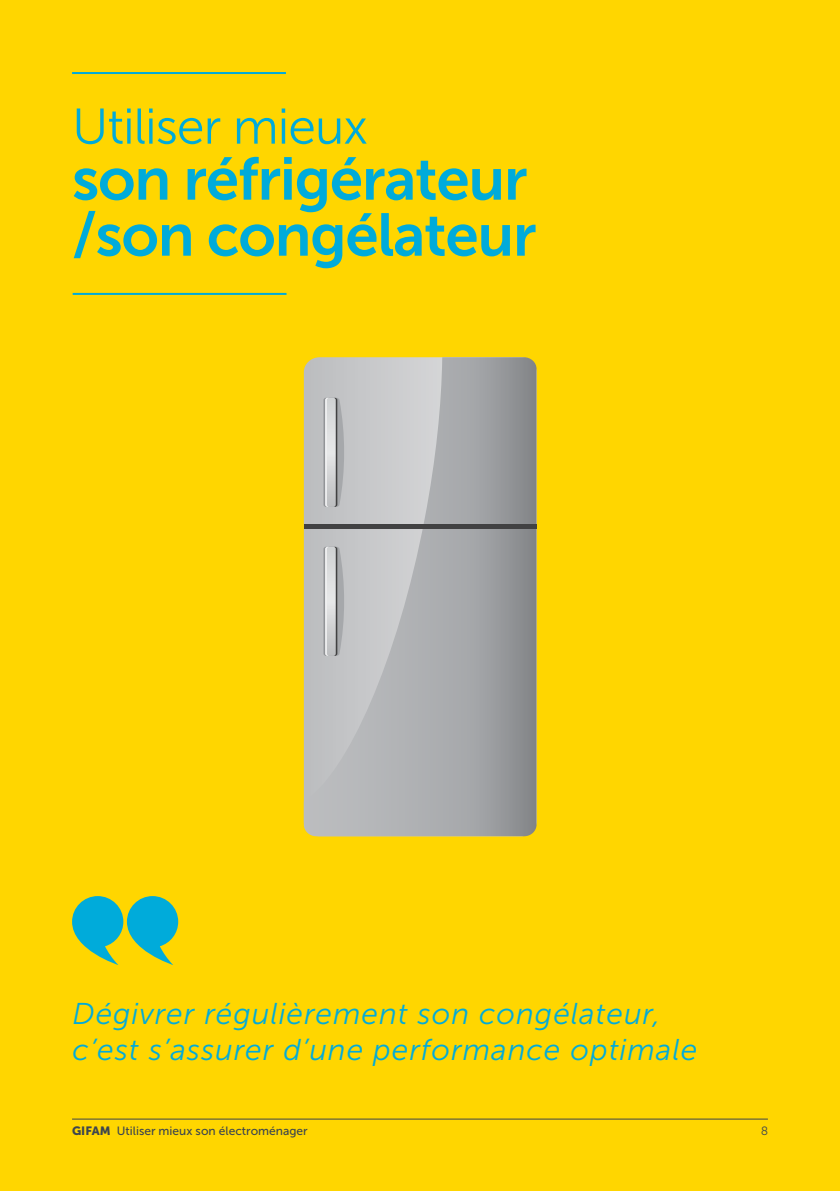
<style>
.page{position:relative;width:840px;height:1191px;background:#fff}
.page>*{position:absolute;margin:0;border:0;box-sizing:border-box;transform-origin:0 0}
.t1{font:60px "Museo Sans 700";letter-spacing:-.02em;color:#00abda}
.t2{font:50px "Museo Sans 300";letter-spacing:-.02em;color:#00abda}
.t3{font:italic 30px/36px "Museo Sans 300";letter-spacing:.03em;color:#00abda}
.t4{font:12px "Museo Sans 500";color:#3c454f}
.t5{font:12px "Museo 300";color:#3c454f}
.s1{font-family:"Museo Sans 900"}
</style>
<div class="page">
<div style="left:0;top:0;width:839px;height:1191px;background:#ffd600"></div>
<hr style="left:73px;top:293px;width:213px;height:2px;background:#00abda">
<svg style="left:72px;top:896px;width:106px;height:69px"></svg>
<svg style="left:304px;top:357px;width:232px;height:479px;background:#afb1b3"></svg>
<div style="left:303px;top:524px;width:233px;height:5px;background:#414142"></div>
<hr style="left:72px;top:72px;width:214px;height:2px;background:#00abda">
<hr style="left:72px;top:1118px;width:695px;height:1px;background:#3c454f">
<p class="t2" style="left:72px;top:99px;width:297px">Utiliser mieux</p>
<p class="t1" style="left:72px;top:145px;width:456px">son réfrigérateur</p>
<p class="t1" style="left:72px;top:201px;width:465px">/son congélateur</p>
<p class="t3" style="left:73px;top:995px;width:626px">Dégivrer régulièrement son congélateur, c’est s’assurer d’une performance optimale</p>
<p class="t4" style="left:72px;top:1124px;width:237px"><span class="s1">GIFAM</span> Utiliser mieux son électroménager</p>
<p class="t5" style="left:760px;top:1124px;width:8px">8</p>
</div>
